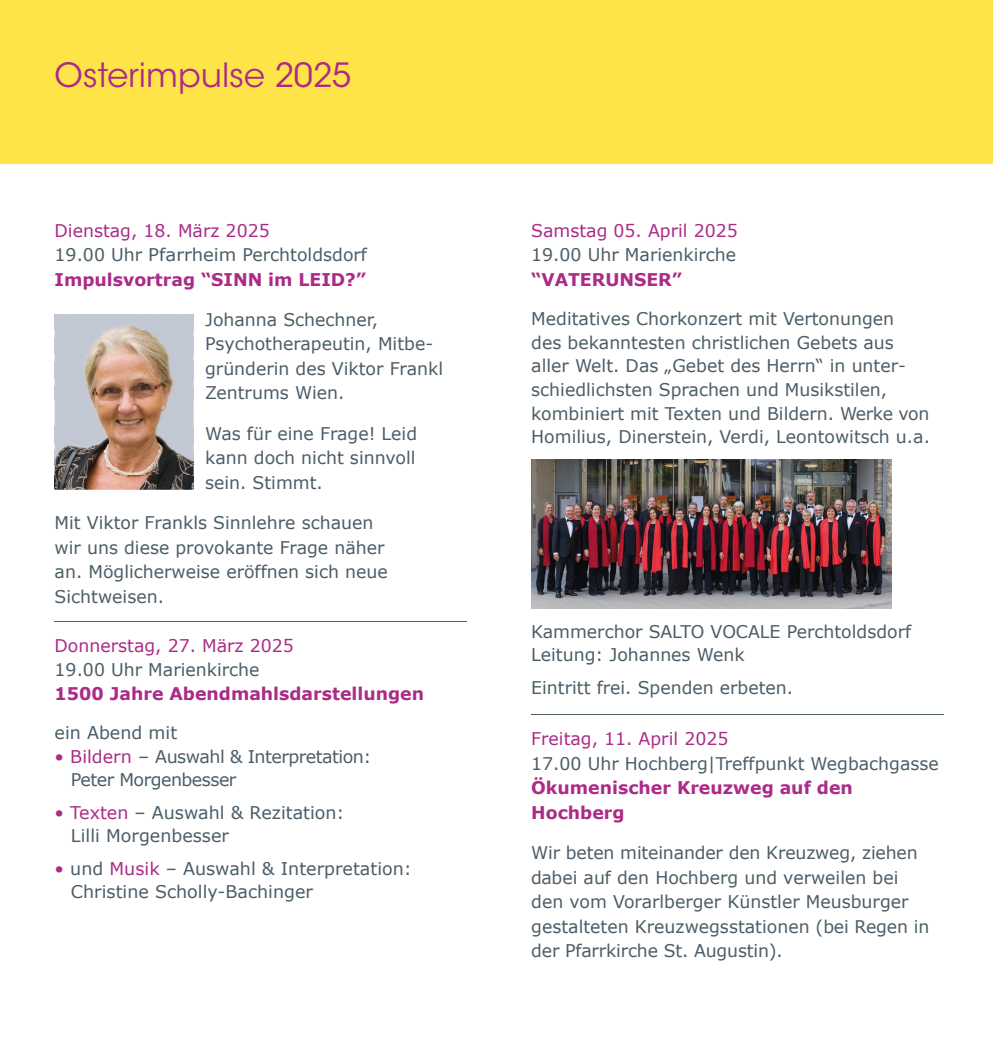
<style>
.page{position:relative;width:993px;height:1052px;background:#fff}
.page>*{position:absolute;margin:0;border:0;box-sizing:border-box;transform-origin:0 0}
.t1{font:33.25px "ITC Avant Garde Std";color:#ab2b87}
.t2{font:17.5px/24.5px "Verdana";color:#4c5d67}
.t3{font:700 17.5px/24.5px "Verdana";color:#ab2b87}
.t4{font:17.5px "Verdana";color:#ab2b87}
.t5{font:17.5px/23.6px "Verdana";letter-spacing:-.03em;color:#4c5d67}
.s1{color:#ab2b87}
</style>
<div class="page">
<div style="left:0;top:0;width:992px;height:164px;background:#ffe449"></div>
<hr style="left:55px;top:621px;width:411px;height:1px;background:#4c5d67">
<hr style="left:531px;top:713px;width:412px;height:1px;background:#4c5d67">
<img style="left:531px;top:459px;width:360px;height:149px">
<img style="left:55px;top:329px;width:138px;height:161px">
<div style="left:55px;top:314px;width:138px;height:15px;background:#c3c9d4"></div>
<img style="left:55px;top:337px;width:138px;height:17px">
<img style="left:55px;top:362px;width:138px;height:16px">
<img style="left:55px;top:387px;width:138px;height:13px">
<img style="left:55px;top:426px;width:138px;height:17px">
<img style="left:55px;top:451px;width:138px;height:13px">
<img style="left:55px;top:476px;width:138px;height:13px">
<h1 class="t1" style="left:55px;top:54px;width:298px">Osterimpulse 2025</h1>
<p class="t4" style="left:55px;top:219px;width:216px">Dienstag, 18. März 2025</p>
<p class="t2" style="left:55px;top:243px;width:314px">19.00 Uhr Pfarrheim Perchtoldsdorf</p>
<p class="t3" style="left:55px;top:267px;width:313px">Impulsvortrag “SINN im LEID?”</p>
<p class="t2" style="left:205px;top:308px;width:239px">Johanna Schechner,<br>Psychotherapeutin, Mitbe&shy;gründerin des Viktor Frankl<br>Zentrums Wien.</p>
<p class="t2" style="left:205px;top:421px;width:213px;text-align:justify">Was für eine Frage! Leid kann doch nicht sinnvoll sein. Stimmt.</p>
<p class="t2" style="left:55px;top:511px;width:334px">Mit Viktor Frankls Sinnlehre schauen wir uns diese provokante Frage näher an. Möglicherweise eröffnen sich neue<br>Sichtweisen.</p>
<p class="t4" style="left:55px;top:635px;width:241px">Donnerstag, 27. März 2025</p>
<p class="t2" style="left:55px;top:658px;width:206px">19.00 Uhr Marienkirche</p>
<p class="t3" style="left:55px;top:681px;width:371px">1500 Jahre Abendmahlsdarstellungen</p>
<p class="t2" style="left:55px;top:721px;width:124px">ein Abend mit</p>
<p class="t5" style="left:71px;top:745px;width:302px;text-indent:-16px"><span class="s1">• Bildern</span> – Auswahl &amp; Interpretation:<br>Peter Morgenbesser</p>
<p class="t2" style="left:71px;top:801px;width:275px;line-height:23.6px;text-indent:-16px"><span class="s1">• Texten</span> – Auswahl &amp; Rezitation:<br>Lilli Morgenbesser</p>
<p class="t2" style="left:71px;top:857px;width:342px;line-height:23.6px;text-indent:-16px"><span class="s1">•</span> und <span class="s1">Musik</span> – Auswahl &amp; Interpretation:<br>Christine Scholly-Bachinger</p>
<p class="t4" style="left:531px;top:219px;width:208px">Samstag 05. April 2025</p>
<p class="t2" style="left:531px;top:243px;width:206px">19.00 Uhr Marienkirche</p>
<p class="t3" style="left:531px;top:267px;width:152px">“VATERUNSER”</p>
<p class="t2" style="left:531px;top:307px;width:400px;line-height:23.6px">Meditatives Chorkonzert mit Vertonungen<br>des bekanntesten christlichen Gebets aus aller Welt. Das „Gebet des Herrn“ in unter&shy;schiedlichsten Sprachen und Musikstilen, kombiniert mit Texten und Bildern. Werke von Homilius, Dinerstein, Verdi, Leontowitsch u.a.</p>
<p class="t2" style="left:531px;top:619px;width:381px;line-height:23.6px">Kammerchor SALTO VOCALE Perchtoldsdorf<br>Leitung: Johannes Wenk</p>
<p class="t2" style="left:531px;top:676px;width:263px">Eintritt frei. Spenden erbeten.</p>
<p class="t4" style="left:531px;top:727px;width:199px">Freitag, 11. April 2025</p>
<p class="t2" style="left:531px;top:751px;width:409px">17.00 Uhr Hochberg|Treffpunkt Wegbachgasse</p>
<p class="t3" style="left:531px;top:776px;width:323px">Ökumenischer Kreuzweg auf den<br>Hochberg</p>
<p class="t2" style="left:531px;top:840px;width:399px">Wir beten miteinander den Kreuzweg, ziehen dabei auf den Hochberg und verweilen bei den vom Vorarlberger Künstler Meusburger gestalteten Kreuzwegsstationen (bei Regen in der Pfarrkirche St. Augustin).</p>
</div>
